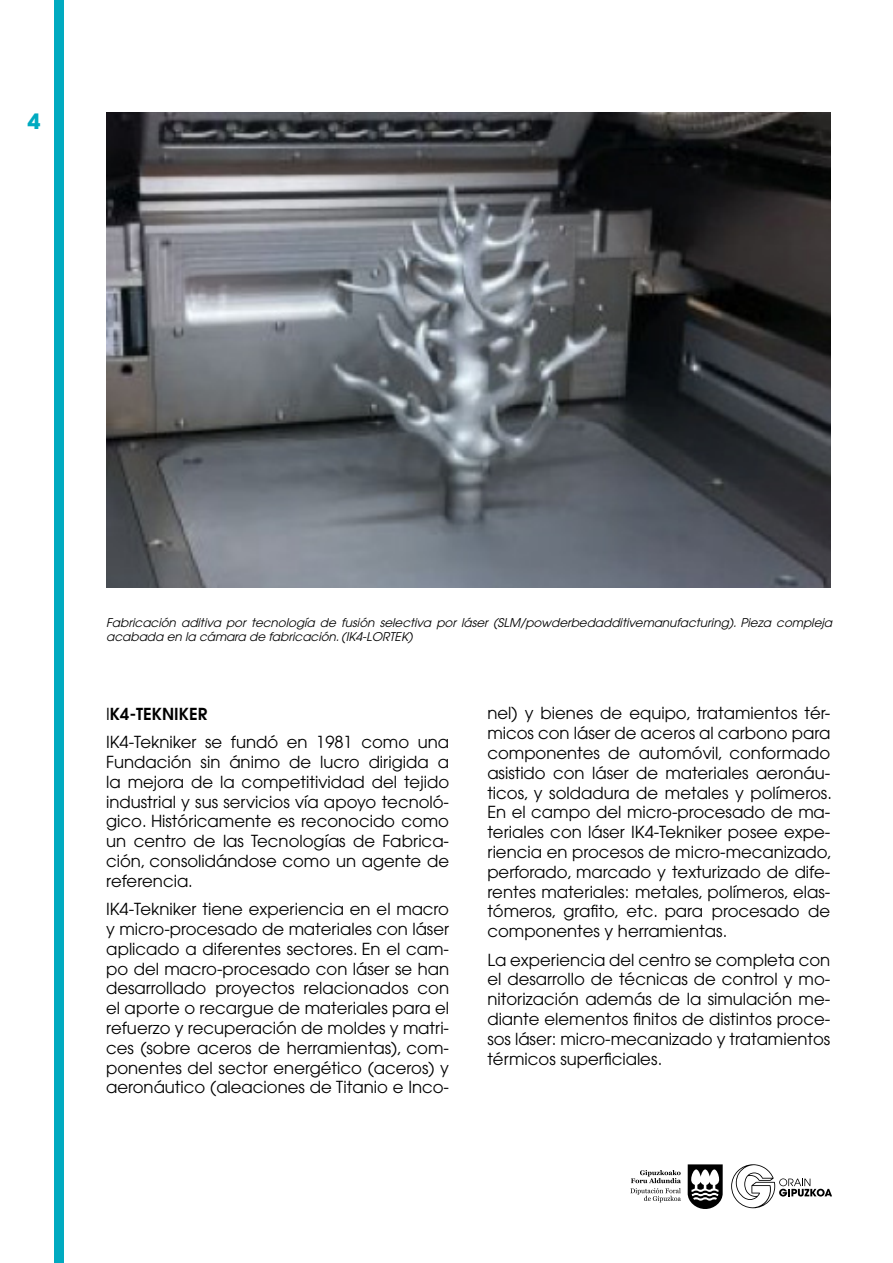
<style>
.page{position:relative;width:893px;height:1263px;background:#fff}
.page>*{position:absolute;margin:0;border:0;box-sizing:border-box;transform-origin:0 0}
.t1{font:700 21px "Avant Garde";color:#00aac0}
.t2{font:16.5px/19.8px "Avant Garde";color:#000;text-align:justify}
.t3{font:italic 12px/14.4px "Avant Garde";color:#000}
.s1{font-weight:600}
</style>
<div class="page">
<svg style="left:630px;top:1170px;width:51px;height:32px"></svg>
<svg style="left:687px;top:1164px;width:36px;height:45px"></svg>
<svg style="left:731px;top:1164px;width:101px;height:44px"></svg>
<div style="left:54px;top:0;width:10px;height:1263px;background:#00aac0"></div>
<img style="left:106px;top:113px;width:724px;height:474px">
<p class="t1" style="left:28px;top:108px;width:14px">4</p>
<p class="t3" style="left:106px;top:615px;width:730px">Fabricación aditiva por tecnología de fusión selectiva por láser (SLM/powderbedadditivemanufacturing). Pieza compleja acabada en la cámara de fabricación.(IK4-LORTEK)</p>
<p class="t2" style="left:106px;top:700px;width:344px;line-height:28.3px">I<span class="s1">K4-TEKNIKER<br></span>IK4-Tekniker se fundó en 1981 como una</p>
<p class="t2" style="left:106px;top:752px;width:344px">Fundación sin ánimo de lucro dirigida a la mejora de la competitividad del tejido industrial y sus servicios vía apoyo tecnoló&shy;gico. Históricamente es reconocido como un centro de las Tecnologías de Fabrica&shy;ción, consolidándose como un agente de referencia.</p>
<p class="t2" style="left:106px;top:899px;width:344px">IK4-Tekniker tiene experiencia en el macro y micro-procesado de materiales con láser aplicado a diferentes sectores. En el cam&shy;po del macro-procesado con láser se han desarrollado proyectos relacionados con el aporte o recargue de materiales para el refuerzo y recuperación de moldes y matri&shy;ces (sobre aceros de herramientas), com&shy;ponentes del sector energético (aceros) y aeronáutico (aleaciones de Titanio e Inco-</p>
<p class="t2" style="left:487px;top:703px;width:346px">nel) y bienes de equipo, tratamientos tér&shy;micos con láser de aceros al carbono para componentes de automóvil, conformado asistido con láser de materiales aeronáu&shy;ticos, y soldadura de metales y polímeros.<br>En el campo del micro-procesado de ma&shy;teriales con láser IK4-Tekniker posee expe&shy;riencia en procesos de micro-mecanizado, perforado, marcado y texturizado de dife&shy;rentes materiales: metales, polímeros, elas&shy;tómeros, grafito, etc. para procesado de componentes y herramientas.</p>
<p class="t2" style="left:487px;top:950px;width:344px">La experiencia del centro se completa con el desarrollo de técnicas de control y mo&shy;nitorización además de la simulación me&shy;diante elementos finitos de distintos proce&shy;sos láser: micro-mecanizado y tratamientos térmicos superficiales.</p>
</div>
